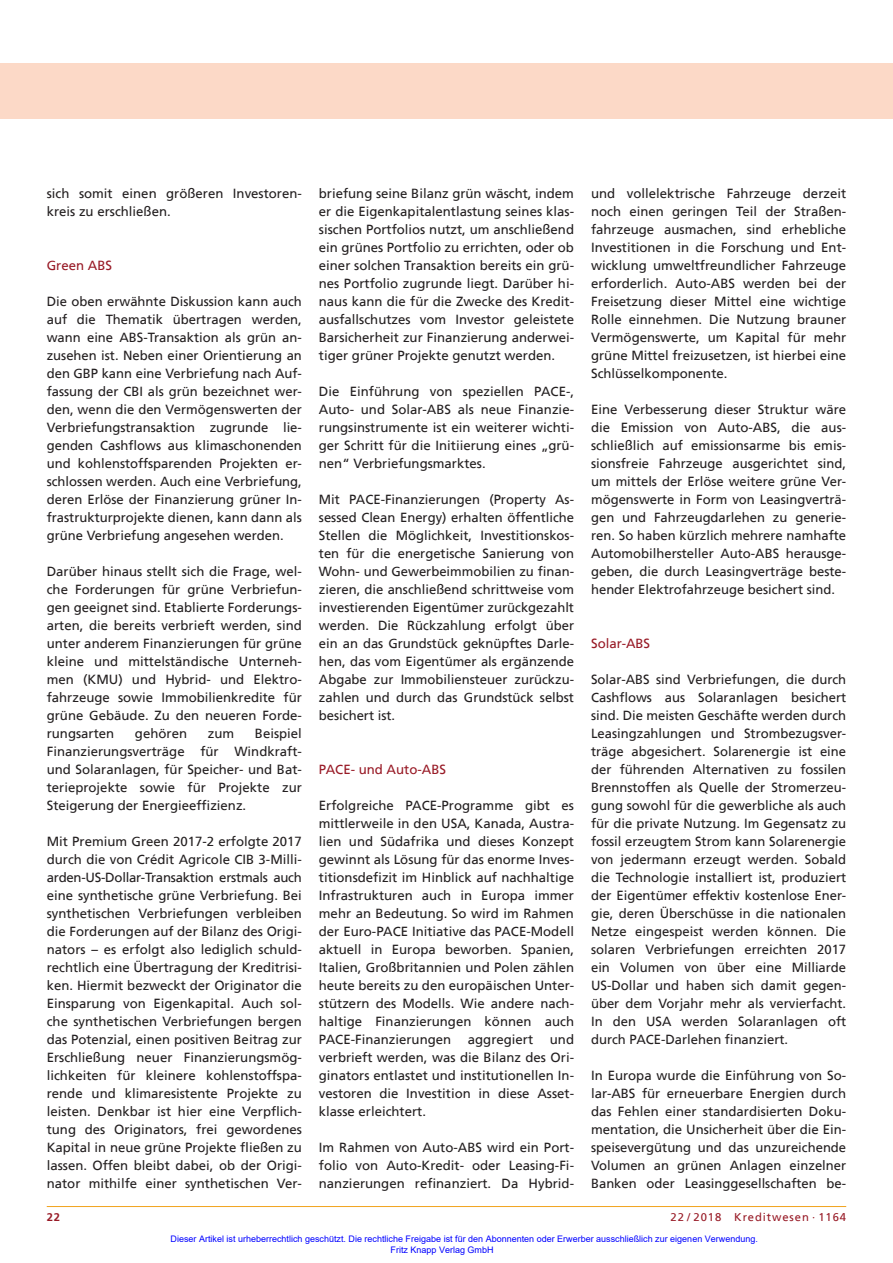
<style>
.page{position:relative;width:893px;height:1263px;background:#fff}
.page>*{position:absolute;margin:0;border:0;box-sizing:border-box;transform-origin:0 0}
.t1{font:13.2px/18px "Frutiger";color:#231f20;text-align:justify}
.t2{font:13.2px "Frutiger";color:#981a26}
.t3{font:11.25px "Frutiger";letter-spacing:.08em;color:#981a26}
.t4{font:700 11.25px "Frutiger";color:#981a26}
.t5{font:9px/10.8px "Arial";color:#00f}
</style>
<div class="page">
<hr style="left:47px;top:1206px;width:799px;height:1px;background:#f1a31e">
<div style="left:0;top:64px;width:893px;height:55px;background:#fcd9c7"></div>
<p class="t1" style="left:47px;top:185px;width:257px">sich somit einen größeren Investoren&shy;kreis zu erschließen.</p>
<p class="t2" style="left:47px;top:259px;width:67px">Green ABS</p>
<p class="t1" style="left:47px;top:293px;width:257px">Die oben erwähnte Diskussion kann auch auf die Thematik übertragen werden, wann eine ABS-Transaktion als grün an&shy;zusehen ist. Neben einer Orientierung an den GBP kann eine Verbriefung nach Auf&shy;fassung der CBI als grün bezeichnet wer&shy;den, wenn die den Vermögenswerten der Verbriefungstransaktion zugrunde lie&shy;genden Cashflows aus klimaschonenden und kohlenstoffsparenden Projekten er&shy;schlossen werden. Auch eine Verbriefung, deren Erlöse der Finanzierung grüner In&shy;frastrukturprojekte dienen, kann dann als grüne Verbriefung angesehen werden.</p>
<p class="t1" style="left:47px;top:563px;width:257px">Darüber hinaus stellt sich die Frage, wel&shy;che Forderungen für grüne Verbriefun&shy;gen geeignet sind. Etablierte Forderungs&shy;arten, die bereits verbrieft werden, sind unter anderem Finanzierungen für grüne kleine und mittelständische Unterneh&shy;men (KMU) und Hybrid- und Elektro&shy;fahrzeuge sowie Immobilienkredite für grüne Gebäude. Zu den neueren Forde&shy;rungsarten</p>
<p class="t1" style="left:47px;top:725px;width:257px;text-indent:208px">Beispiel Finanzierungsverträge für Windkraft&shy;und Solaranlagen, für Speicher- und Bat&shy;terieprojekte sowie für Projekte zur Steigerung der Energieeffizienz.</p>
<p class="t1" style="left:47px;top:833px;width:257px">Mit Premium Green 2017-2 erfolgte 2017 durch die von Crédit Agricole CIB 3-Milli&shy;arden-US-Dollar-Transaktion erstmals auch eine synthetische grüne Verbriefung. Bei synthetischen Verbriefungen verbleiben die Forderungen auf der Bilanz des Origi&shy;nators – es erfolgt also lediglich schuld&shy;rechtlich eine Übertragung der Kreditrisi&shy;ken. Hiermit bezweckt der Originator die Einsparung von Eigenkapital. Auch sol&shy;che synthetischen Verbriefungen bergen das Potenzial, einen positiven Beitrag zur Erschließung neuer Finanzierungsmög&shy;lichkeiten für kleinere kohlenstoffspa&shy;rende und klimaresistente Projekte zu leisten. Denkbar ist hier eine Verpflich&shy;tung des Originators, frei gewordenes Kapital in neue grüne Projekte fließen zu lassen. Offen bleibt dabei, ob der Origi&shy;nator mithilfe einer synthetischen Ver-</p>
<p class="t1" style="left:135px;top:725px;width:54px">gehören</p>
<p class="t1" style="left:208px;top:725px;width:28px">zum</p>
<p class="t1" style="left:319px;top:185px;width:257px">briefung seine Bilanz grün wäscht, indem er die Eigenkapitalentlastung seines klas&shy;sischen Portfolios nutzt, um anschließend ein grünes Portfolio zu errichten, oder ob einer solchen Transaktion bereits ein grü&shy;nes Portfolio zugrunde liegt. Darüber hi&shy;naus kann die für die Zwecke des Kredit&shy;ausfallschutzes vom Investor geleistete Barsicherheit zur Finanzierung anderwei&shy;tiger grüner Projekte genutzt werden.</p>
<p class="t1" style="left:319px;top:383px;width:257px">Die Einführung von speziellen PACE-, Auto- und Solar-ABS als neue Finanzie&shy;rungsinstrumente ist ein weiterer wichti&shy;ger Schritt für die Initiierung eines „grü&shy;nen“ Verbriefungsmarktes.</p>
<p class="t1" style="left:319px;top:491px;width:257px">Mit PACE-Finanzierungen (Property As&shy;sessed Clean Energy) erhalten öffentliche Stellen die Möglichkeit, Investitionskos&shy;ten für die energetische Sanierung von Wohn- und Gewerbeimmobilien zu finan&shy;zieren, die anschließend schrittweise vom investierenden Eigentümer zurückgezahlt werden. Die Rückzahlung erfolgt über ein an das Grundstück geknüpftes Darle&shy;hen, das vom Eigentümer als ergänzende Abgabe zur Immobiliensteuer zurückzu&shy;zahlen und durch das Grundstück selbst besichert ist.</p>
<p class="t2" style="left:319px;top:763px;width:129px">PACE- und Auto-ABS</p>
<p class="t1" style="left:319px;top:797px;width:257px">Erfolgreiche PACE-Programme gibt es mittlerweile in den USA, Kanada, Austra&shy;lien und Südafrika und dieses Konzept gewinnt als Lösung für das enorme Inves&shy;titionsdefizit im Hinblick auf nachhaltige Infrastrukturen auch in Europa immer mehr an Bedeutung. So wird im Rahmen der Euro-PACE Initiative das PACE-Modell aktuell in Europa beworben. Spanien, Italien, Großbritannien und Polen zählen heute bereits zu den europäischen Unter&shy;stützern des Modells. Wie andere nach&shy;haltige Finanzierungen können auch PACE-Finanzierungen</p>
<p class="t1" style="left:319px;top:1031px;width:257px;text-indent:231px">und verbrieft werden, was die Bilanz des Ori&shy;ginators entlastet und institutionellen In&shy;vestoren die Investition in diese Asset&shy;klasse erleichtert.</p>
<p class="t1" style="left:319px;top:1139px;width:257px">Im Rahmen von Auto-ABS wird ein Port&shy;folio von Auto-Kredit- oder Leasing-Fi&shy;nanzierungen refinanziert. Da Hybrid-</p>
<p class="t1" style="left:468px;top:1031px;width:67px">aggregiert</p>
<p class="t1" style="left:591px;top:185px;width:257px">und vollelektrische Fahrzeuge derzeit noch einen geringen Teil der Straßen&shy;fahrzeuge ausmachen, sind erhebliche Investitionen in die Forschung und Ent&shy;wicklung umweltfreundlicher Fahrzeuge erforderlich. Auto-ABS werden bei der Freisetzung dieser Mittel eine wichtige Rolle einnehmen. Die Nutzung brauner Vermögenswerte, um Kapital für mehr grüne Mittel freizusetzen, ist hierbei eine Schlüsselkomponente.</p>
<p class="t1" style="left:591px;top:401px;width:257px">Eine Verbesserung dieser Struktur wäre die Emission von Auto-ABS, die aus&shy;schließlich auf emissionsarme bis emis&shy;sionsfreie Fahrzeuge ausgerichtet sind, um mittels der Erlöse weitere grüne Ver&shy;mögenswerte in Form von Leasingverträ&shy;gen und Fahrzeugdarlehen zu generie&shy;ren. So haben kürzlich mehrere namhafte Automobilhersteller Auto-ABS herausge&shy;geben, die durch Leasingverträge beste&shy;hender Elektrofahrzeuge besichert sind.</p>
<p class="t2" style="left:591px;top:637px;width:61px">Solar-ABS</p>
<p class="t1" style="left:591px;top:671px;width:257px">Solar-ABS sind Verbriefungen, die durch Cashflows aus Solaranlagen besichert sind. Die meisten Geschäfte werden durch Leasingzahlungen und Strombezugsver&shy;träge abgesichert. Solarenergie ist eine der führenden Alternativen zu fossilen Brennstoffen als Quelle der Stromerzeu&shy;gung sowohl für die gewerbliche als auch für die private Nutzung. Im Gegensatz zu fossil erzeugtem Strom kann Solarenergie von jedermann erzeugt werden. Sobald die Technologie installiert ist, produziert der Eigentümer effektiv kostenlose Ener&shy;gie, deren Überschüsse in die nationalen Netze eingespeist werden können. Die solaren Verbriefungen erreichten 2017 ein Volumen von über eine Milliarde US-Dollar und haben sich damit gegen&shy;über dem Vorjahr mehr als vervierfacht.<br>In den USA werden Solaranlagen oft durch PACE-Darlehen finanziert.</p>
<p class="t1" style="left:591px;top:1067px;width:257px">In Europa wurde die Einführung von So&shy;lar-ABS für erneuerbare Energien durch das Fehlen einer standardisierten Doku&shy;mentation, die Unsicherheit über die Ein&shy;speisevergütung und das unzureichende Volumen an grünen Anlagen einzelner Banken oder Leasinggesellschaften be-</p>
<p class="t4" style="left:47px;top:1211px;width:15px">22</p>
<p class="t3" style="left:671px;top:1211px;width:177px">22 / 2018 Kreditwesen · 1164</p>
<p class="t5" style="left:391px;top:1233px;width:369px;text-indent:-220px">Dieser Artikel ist urheberrechtlich geschützt. Die rechtliche Freigabe ist für den Abonnenten oder Erwerber ausschließlich zur eigenen Verwendung.<br>Fritz Knapp Verlag GmbH</p>
</div>
